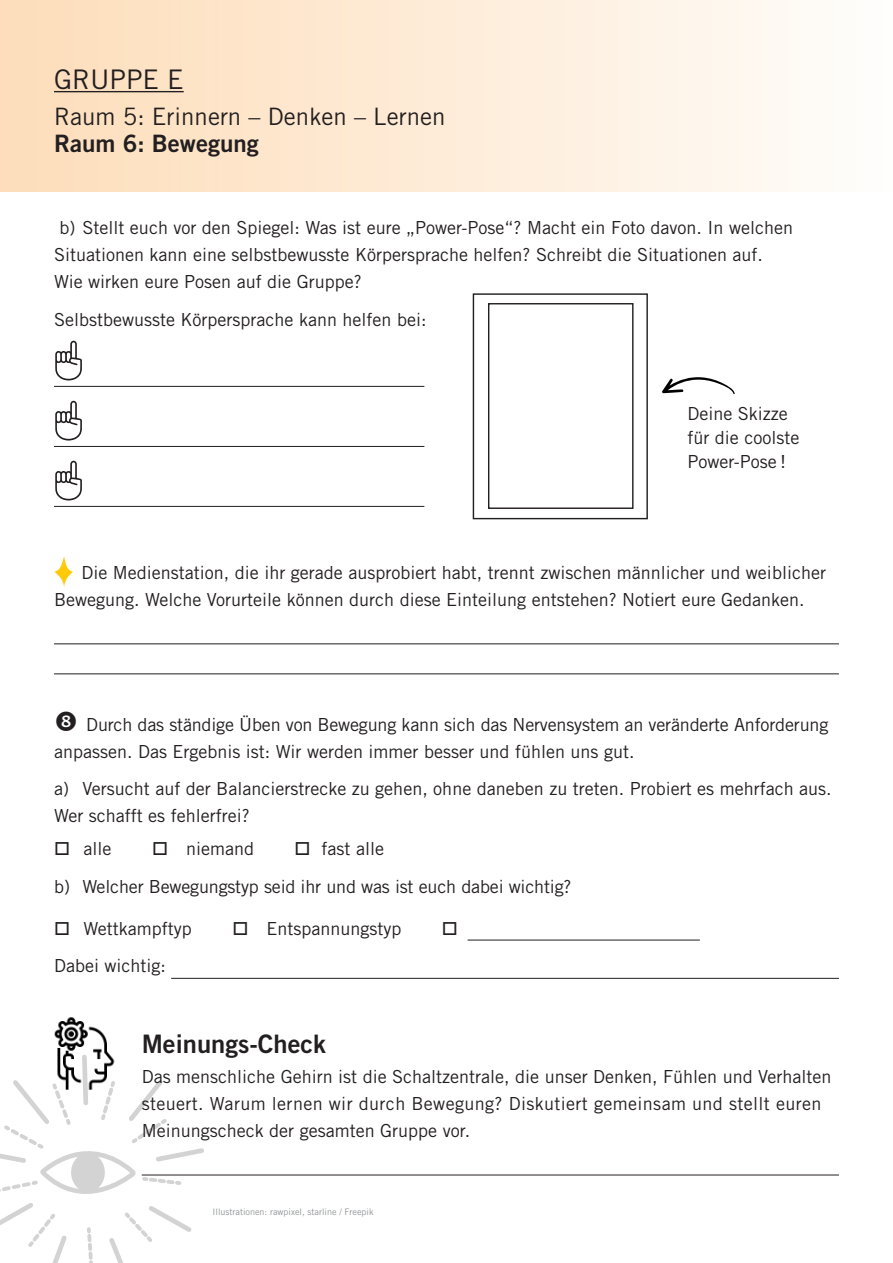
<style>
.page{position:relative;width:893px;height:1263px;background:#fff}
.page>*{position:absolute;margin:0;border:0;box-sizing:border-box;transform-origin:0 0}
.t1{font:27px "Trade Gothic LT Pro";color:#231f20}
.t2{font:25.5px "Trade Gothic LT Pro Bd 2";color:#231f20}
.t3{font:24px/27px "Trade Gothic LT Pro";color:#231f20}
.t4{font:18px/27px "Trade Gothic LT Pro";color:#231f20}
.t5{font:9px "Trade Gothic LT Pro";color:#939598}
.s1{font-family:"Trade Gothic LT Pro Bd 2"}
</style>
<div class="page">
<div style="left:0;top:0;width:893px;height:191px;background:linear-gradient(to right,#fddcb8,#fefdfb)"></div>
<hr style="left:54px;top:91px;width:130px;height:1px;background:#231f20">
<hr style="left:54px;top:644px;width:785px;height:1px;background:#231f20">
<hr style="left:54px;top:674px;width:785px;height:1px;background:#231f20">
<svg style="left:0;top:1080px;width:206px;height:183px"></svg>
<div style="left:71px;top:1153px;width:34px;height:39px;background:#d3d3d3;border-radius:50%"></div>
<svg style="left:54px;top:555px;width:19px;height:33px"></svg>
<img style="left:41px;top:1017px;width:88px;height:80px">
<hr style="left:142px;top:1175px;width:697px;height:1px;background:#231f20">
<svg style="left:472px;top:293px;width:176px;height:227px"></svg>
<svg style="left:662px;top:377px;width:73px;height:17px"></svg>
<svg style="left:55px;top:341px;width:27px;height:39px"></svg>
<hr style="left:54px;top:386px;width:370px;height:1px;background:#231f20">
<svg style="left:55px;top:401px;width:27px;height:40px"></svg>
<hr style="left:54px;top:446px;width:370px;height:1px;background:#231f20">
<svg style="left:55px;top:461px;width:27px;height:39px"></svg>
<hr style="left:54px;top:506px;width:370px;height:1px;background:#231f20">
<hr style="left:468px;top:940px;width:232px;height:1px;background:#231f20">
<hr style="left:171px;top:978px;width:668px;height:1px;background:#231f20">
<p class="t1" style="left:54px;top:63px;width:131px">GRUPPE E</p>
<p class="t3" style="left:54px;top:103px;width:393px">Raum 5: Erinnern – Denken – Lernen<br><span class="s1">Raum 6: Bewegung</span></p>
<p class="t4" style="left:54px;top:214px;width:741px;text-indent:5px">b) Stellt euch vor den Spiegel: Was ist eure „Power-Pose“? Macht ein Foto davon. In welchen<br>Situationen kann eine selbstbewusste Körpersprache helfen? Schreibt die Situationen auf.<br>Wie wirken eure Posen auf die Gruppe?</p>
<p class="t4" style="left:54px;top:305px;width:374px">Selbstbewusste Körpersprache kann helfen bei:</p>
<p class="t4" style="left:687px;top:400px;width:102px">Deine Skizze</p>
<p class="t4" style="left:687px;top:426px;width:113px;line-height:24px">für die coolste<br>Power-Pose !</p>
<p class="t4" style="left:81px;top:559px;width:746px">Die Medienstation, die ihr gerade ausprobiert habt, trennt zwischen männlicher und weiblicher</p>
<p class="t4" style="left:54px;top:586px;width:752px">Bewegung. Welche Vorurteile können durch diese Einteilung entstehen? Notiert eure Gedanken.</p>
<p class="t4" style="left:54px;top:710px;width:776px;text-indent:32px">Durch das ständige Üben von Bewegung kann sich das Nervensystem an veränderte Anforderung anpassen. Das Ergebnis ist: Wir werden immer besser und fühlen uns gut.</p>
<p class="t4" style="left:54px;top:775px;width:779px">a) Versucht auf der Balancierstrecke zu gehen, ohne daneben zu treten. Probiert es mehrfach aus.<br>Wer schafft es fehlerfrei?</p>
<p class="t4" style="left:54px;top:835px;width:59px">□ alle</p>
<p class="t4" style="left:152px;top:835px;width:104px">□ niemand</p>
<p class="t4" style="left:54px;top:830px;width:519px;line-height:37.5px;text-indent:241px">□ fast alle<br>b) Welcher Bewegungstyp seid ihr und was ist euch dabei wichtig?</p>
<p class="t4" style="left:54px;top:914px;width:139px">□ Wettkampftyp</p>
<p class="t4" style="left:232px;top:914px;width:171px">□ Entspannungstyp</p>
<p class="t4" style="left:54px;top:952px;width:114px">Dabei wichtig:</p>
<p class="t2" style="left:142px;top:1028px;width:186px">Meinungs-Check</p>
<p class="t4" style="left:142px;top:1063px;width:691px">Das menschliche Gehirn ist die Schaltzentrale, die unser Denken, Fühlen und Verhalten steuert. Warum lernen wir durch Bewegung? Diskutiert gemeinsam und stellt euren<br>Meinungscheck der gesamten Gruppe vor.</p>
<p class="t5" style="left:213px;top:1207px;width:162px">Illustrationen: rawpixel, starline / Freepik</p>
</div>
